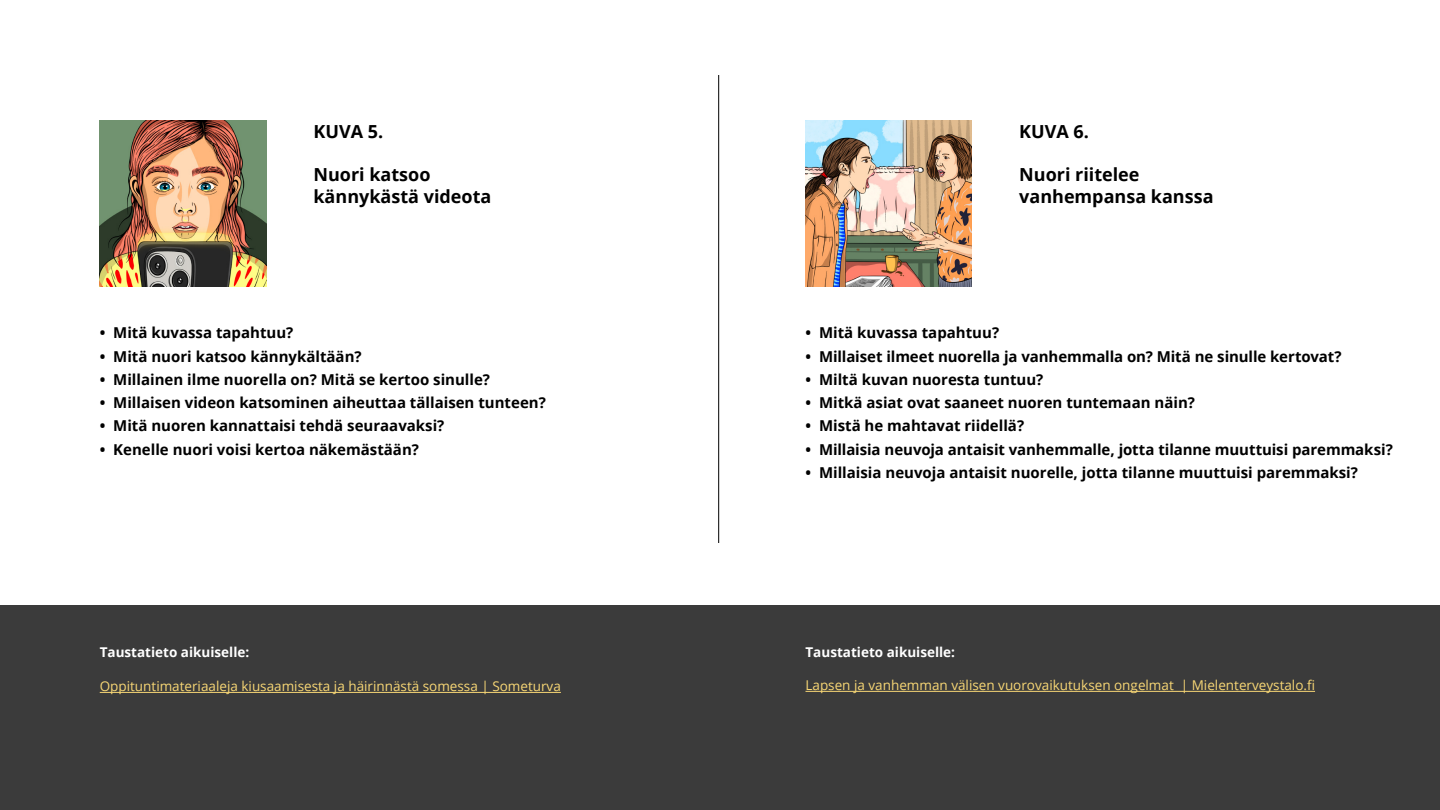
<style>
.page{position:relative;width:1440px;height:810px;background:#fff}
.page>*{position:absolute;margin:0;border:0;box-sizing:border-box;transform-origin:0 0}
.t1{font:700 18px/21.6px "Open Sans";color:#000}
.t2{font:700 15px "Open Sans";color:#000}
.t3{font:13.5px "Open Sans";color:#f8d775}
.t4{font:700 13.5px "Open Sans";color:#fff}
</style>
<div class="page">
<div style="left:0;top:605px;width:1440px;height:205px;background:#3b3b3b"></div>
<hr style="left:718px;top:75px;width:1px;height:468px;background:#000">
<hr style="left:806px;top:691px;width:509px;height:1px;background:#f8d775">
<hr style="left:100px;top:692px;width:461px;height:1px;background:#f8d775">
<img style="left:100px;top:120px;width:166px;height:166px">
<img style="left:806px;top:120px;width:166px;height:166px">
<p class="t1" style="left:314px;top:120px;width:71px">KUVA 5.</p>
<p class="t1" style="left:314px;top:164px;width:179px">Nuori katsoo kännykästä videota</p>
<p class="t2" style="left:100px;top:322px;width:195px">• Mitä kuvassa tapahtuu?</p>
<p class="t2" style="left:100px;top:346px;width:263px">• Mitä nuori katsoo kännykältään?</p>
<p class="t2" style="left:100px;top:369px;width:392px">• Millainen ilme nuorella on? Mitä se kertoo sinulle?</p>
<p class="t2" style="left:100px;top:392px;width:448px">• Millaisen videon katsominen aiheuttaa tällaisen tunteen?</p>
<p class="t2" style="left:100px;top:415px;width:346px">• Mitä nuoren kannattaisi tehdä seuraavaksi?</p>
<p class="t2" style="left:100px;top:439px;width:321px">• Kenelle nuori voisi kertoa näkemästään?</p>
<p class="t4" style="left:100px;top:642px;width:151px">Taustatieto aikuiselle:</p>
<p class="t3" style="left:100px;top:677px;width:463px">Oppituntimateriaaleja kiusaamisesta ja häirinnästä somessa | Someturva</p>
<p class="t1" style="left:1019px;top:120px;width:71px">KUVA 6.</p>
<p class="t1" style="left:1019px;top:164px;width:196px">Nuori riitelee vanhempansa kanssa</p>
<p class="t2" style="left:806px;top:322px;width:195px">• Mitä kuvassa tapahtuu?</p>
<p class="t2" style="left:806px;top:346px;width:538px">• Millaiset ilmeet nuorella ja vanhemmalla on? Mitä ne sinulle kertovat?</p>
<p class="t2" style="left:806px;top:369px;width:239px">• Miltä kuvan nuoresta tuntuu?</p>
<p class="t2" style="left:806px;top:392px;width:391px">• Mitkä asiat ovat saaneet nuoren tuntemaan näin?</p>
<p class="t2" style="left:806px;top:415px;width:220px">• Mistä he mahtavat riidellä?</p>
<p class="t2" style="left:806px;top:439px;width:589px">• Millaisia neuvoja antaisit vanhemmalle, jotta tilanne muuttuisi paremmaksi?</p>
<p class="t2" style="left:806px;top:462px;width:554px">• Millaisia neuvoja antaisit nuorelle, jotta tilanne muuttuisi paremmaksi?</p>
<p class="t4" style="left:806px;top:642px;width:151px">Taustatieto aikuiselle:</p>
<p class="t3" style="left:806px;top:676px;width:511px">Lapsen ja vanhemman välisen vuorovaikutuksen ongelmat | Mielenterveystalo.fi</p>
</div>
